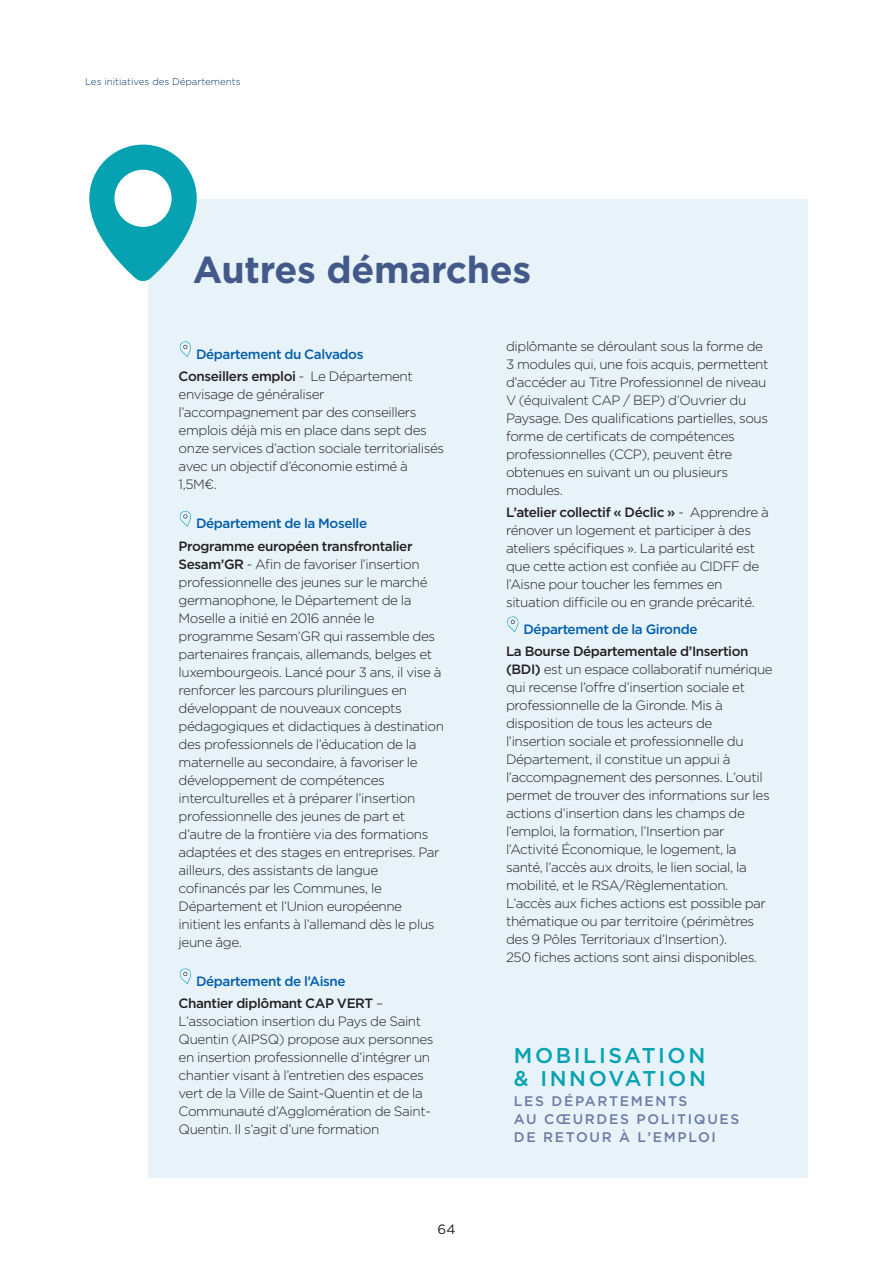
<style>
.page{position:relative;width:893px;height:1263px;background:#fff}
.page>*{position:absolute;margin:0;border:0;box-sizing:border-box;transform-origin:0 0}
.t1{font:700 37.5px "Gotham";letter-spacing:-.01em;color:#435989}
.t2{font:500 21.45px "Gotham";letter-spacing:.12em;color:#06a2b2}
.t3{font:500 13.95px "Gotham";letter-spacing:.12em;color:#6c7ba4}
.t4{font:300 13.5px/18px "Gotham";letter-spacing:-.03em;color:#231f20}
.t5{font:500 13.5px "Gotham";letter-spacing:-.03em;color:#015dab}
.t6{font:13.5px "Gotham";color:#231f20}
.t7{font:300 9.75px "Gotham";color:#01376e}
.s1{font-weight:500}
</style>
<div class="page">
<div style="left:149px;top:200px;width:659px;height:978px;background:#e7f3f9"></div>
<svg style="left:179px;top:341px;width:12px;height:16px"></svg>
<svg style="left:179px;top:511px;width:12px;height:16px"></svg>
<svg style="left:179px;top:968px;width:12px;height:16px"></svg>
<svg style="left:507px;top:616px;width:12px;height:16px"></svg>
<svg style="left:89px;top:145px;width:108px;height:136px"></svg>
<div style="left:114px;top:170px;width:58px;height:57px;background:#fff;border-radius:50%"></div>
<p class="t7" style="left:85px;top:76px;width:157px">Les initiatives des Départements</p>
<p class="t1" style="left:193px;top:245px;width:340px">Autres démarches</p>
<p class="t5" style="left:196px;top:345px;width:169px">Département du Calvados</p>
<p class="t4" style="left:179px;top:367px;width:267px"><span class="s1">Conseillers emploi</span> - Le Département envisage de généraliser l’accompagnement par des conseillers emplois déjà mis en place dans sept des onze services d’action sociale territorialisés avec un objectif d’économie estimé à 1,5M€.</p>
<p class="t5" style="left:196px;top:515px;width:173px">Département de la Moselle</p>
<p class="t4" style="left:179px;top:536px;width:267px"><span class="s1">Programme européen transfrontalier Sesam’GR</span> - Afin de favoriser l’insertion professionnelle des jeunes sur le marché germanophone, le Département de la Moselle a initié en 2016 année le programme Sesam’GR qui rassemble des partenaires français, allemands, belges et luxembourgeois. Lancé pour 3 ans, il vise à renforcer les parcours plurilingues en développant de nouveaux concepts pédagogiques et didactiques à destination des professionnels de l’éducation de la maternelle au secondaire, à favoriser le développement de compétences interculturelles et à préparer l’insertion professionnelle des jeunes de part et d’autre de la frontière via des formations adaptées et des stages en entreprises. Par ailleurs, des assistants de langue cofinancés par les Communes, le Département et l’Union européenne initient les enfants à l’allemand dès le plus jeune âge.</p>
<p class="t5" style="left:196px;top:972px;width:151px">Département de l’Aisne</p>
<p class="t4" style="left:179px;top:994px;width:257px"><span class="s1">Chantier diplômant CAP VERT</span> – L’association insertion du Pays de Saint Quentin (AIPSQ) propose aux personnes en insertion professionnelle d’intégrer un chantier visant à l’entretien des espaces vert de la Ville de Saint-Quentin et de la Communauté d’Agglomération de Saint-Quentin. Il s’agit d’une formation</p>
<p class="t6" style="left:438px;top:1220px;width:19px">64</p>
<p class="t4" style="left:506px;top:337px;width:264px">diplômante se déroulant sous la forme de 3 modules qui, une fois acquis, permettent d’accéder au Titre Professionnel de niveau V (équivalent CAP / BEP) d’Ouvrier du Paysage. Des qualifications partielles, sous forme de certificats de compétences professionnelles (CCP), peuvent être obtenues en suivant un ou plusieurs modules.</p>
<p class="t4" style="left:506px;top:503px;width:264px"><span class="s1">L’atelier collectif « Déclic »</span> - Apprendre à rénover un logement et participer à des ateliers spécifiques ». La particularité est que cette action est confiée au CIDFF de l’Aisne pour toucher les femmes en situation difficile ou en grande précarité.</p>
<p class="t5" style="left:523px;top:620px;width:176px">Département de la Gironde</p>
<p class="t4" style="left:506px;top:642px;width:268px"><span class="s1">La Bourse Départementale d’Insertion (BDI)</span> est un espace collaboratif numérique qui recense l’offre d’insertion sociale et professionnelle de la Gironde. Mis à disposition de tous les acteurs de l’insertion sociale et professionnelle du Département, il constitue un appui à l’accompagnement des personnes. L’outil permet de trouver des informations sur les actions d’insertion dans les champs de l’emploi, la formation, l’Insertion par l’Activité Économique, le logement, la santé, l’accès aux droits, le lien social, la mobilité, et le RSA/Règlementation.<br>L’accès aux fiches actions est possible par thématique ou par territoire (périmètres des 9 Pôles Territoriaux d’Insertion).<br>250 fiches actions sont ainsi disponibles.</p>
<p class="t2" style="left:514px;top:1042px;width:193px">MOBILISATION</p>
<p class="t2" style="left:514px;top:1064px;width:194px">&amp; INNOVATION</p>
<p class="t3" style="left:514px;top:1092px;width:175px">LES DÉPARTEMENTS</p>
<p class="t3" style="left:514px;top:1110px;width:227px">AU CŒURDES POLITIQUES</p>
<p class="t3" style="left:514px;top:1128px;width:203px">DE RETOUR À L’EMPLOI</p>
</div>
